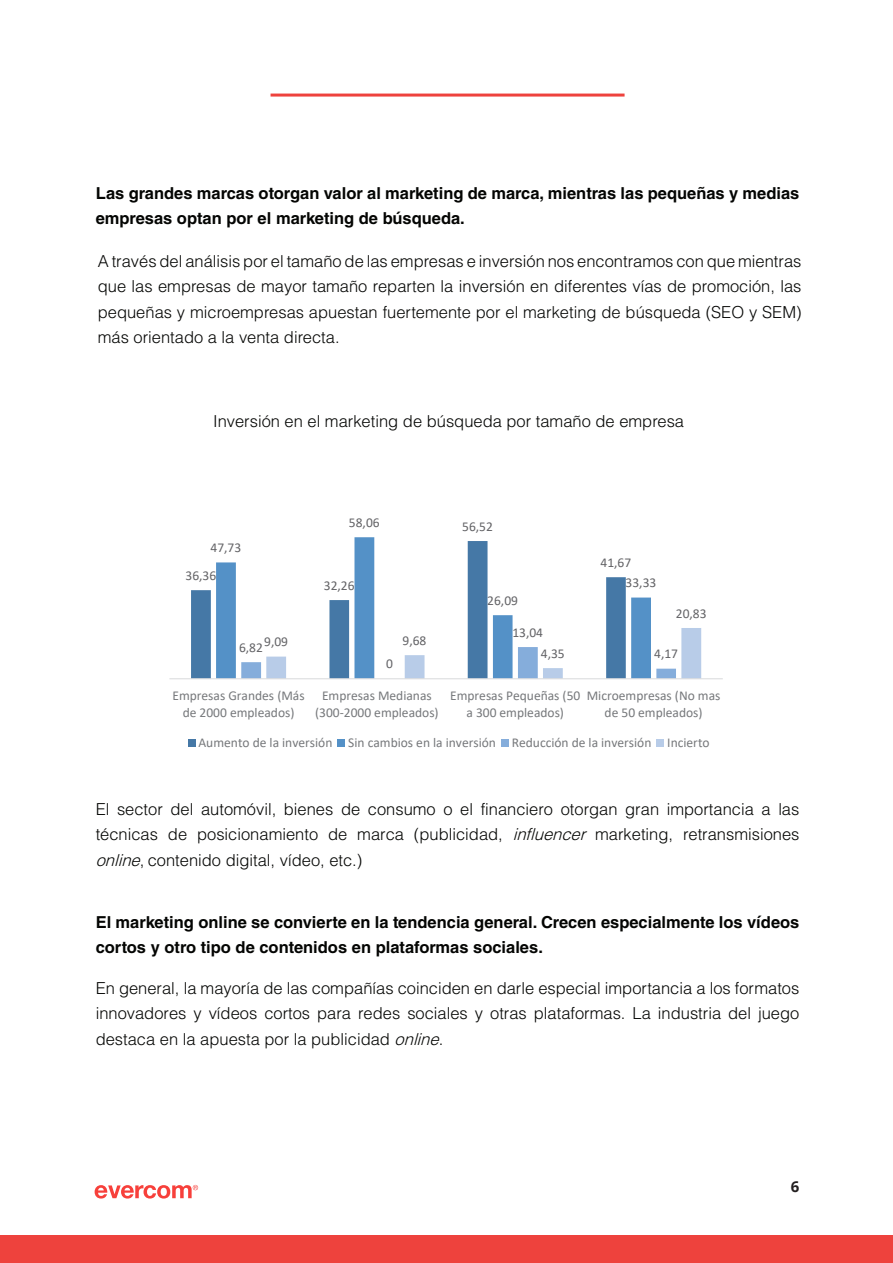
<style>
.page{position:relative;width:893px;height:1263px;background:#fff}
.page>*{position:absolute;margin:0;border:0;box-sizing:border-box;transform-origin:0 0}
.t1{font:300 16.5px/25.5px "Helvetica LT Std";color:#040503;text-align:justify}
.t2{font:700 16.5px/25.5px "Helvetica LT Std";color:#040503}
.t3{font:700 15px "Open Sans";color:#231f20}
.t4{font:13.5px/16.5px "Calibri";color:#76787b;text-align:center}
.t5{font:13.5px "Calibri";color:#636366}
.s1{font-style:italic}
</style>
<div class="page">
<div style="left:0;top:1236px;width:893px;height:27px;background:#ee423d"></div>
<svg style="left:95px;top:1185px;width:103px;height:13px"></svg>
<hr style="left:271px;top:94px;width:354px;height:3px;background:#ee423d">
<div style="left:191px;top:590px;width:20px;height:88px;background:#4578a6"></div>
<svg style="left:216px;top:537px;width:435px;height:141px"></svg>
<svg style="left:241px;top:628px;width:460px;height:50px"></svg>
<hr style="left:169px;top:678px;width:554px;height:1px;background:#dcdddf">
<div style="left:188px;top:739px;width:7px;height:7px;background:#4578a6"></div>
<div style="left:338px;top:739px;width:7px;height:7px;background:#5491c7"></div>
<div style="left:501px;top:739px;width:8px;height:7px;background:#85addb"></div>
<div style="left:657px;top:739px;width:7px;height:7px;background:#b8cce8"></div>
<p class="t2" style="left:96px;top:180px;width:705px">Las grandes marcas otorgan valor al marketing de marca, mientras las pequeñas y medias empresas optan por el marketing de búsqueda.</p>
<p class="t1" style="left:98px;top:248px;width:705px">A través del análisis por el tamaño de las empresas e inversión nos encontramos con que mientras que las empresas de mayor tamaño reparten la inversión en diferentes vías de promoción, las pequeñas y microempresas apuestan fuertemente por el marketing de búsqueda (SEO y SEM) más orientado a la venta directa.</p>
<p class="t1" style="left:213px;top:408px;width:473px">Inversión en el marketing de búsqueda por tamaño de empresa</p>
<p class="t5" style="left:211px;top:538px;width:32px">47,73</p>
<p class="t5" style="left:185px;top:566px;width:32px">36,36</p>
<p class="t5" style="left:349px;top:513px;width:32px">58,06</p>
<p class="t5" style="left:324px;top:576px;width:32px">32,26</p>
<p class="t5" style="left:264px;top:632px;width:25px">9,09</p>
<p class="t5" style="left:403px;top:631px;width:25px">9,68</p>
<p class="t5" style="left:239px;top:638px;width:25px">6,82</p>
<p class="t5" style="left:386px;top:654px;width:8px">0</p>
<p class="t5" style="left:462px;top:517px;width:32px">56,52</p>
<p class="t5" style="left:487px;top:591px;width:32px">26,09</p>
<p class="t5" style="left:512px;top:623px;width:32px">13,04</p>
<p class="t5" style="left:541px;top:644px;width:25px">4,35</p>
<p class="t5" style="left:600px;top:553px;width:32px">41,67</p>
<p class="t5" style="left:626px;top:573px;width:32px">33,33</p>
<p class="t5" style="left:676px;top:604px;width:32px">20,83</p>
<p class="t5" style="left:654px;top:644px;width:25px">4,17</p>
<p class="t4" style="left:172px;top:687px;width:134px">Empresas Grandes (Más de 2000 empleados)</p>
<p class="t4" style="left:315px;top:687px;width:125px">Empresas Medianas (300-2000 empleados)</p>
<p class="t4" style="left:450px;top:687px;width:132px">Empresas Pequeñas (50 a 300 empleados)</p>
<p class="t4" style="left:587px;top:687px;width:135px">Microempresas (No mas de 50 empleados)</p>
<p class="t4" style="left:198px;top:733px;width:513px">Aumento de la inversión Sin cambios en la inversión Reducción de la inversión Incierto</p>
<p class="t1" style="left:96px;top:796px;width:705px">El sector del automóvil, bienes de consumo o el financiero otorgan gran importancia a las técnicas de posicionamiento de marca (publicidad, <span class="s1">influencer</span> marketing, retransmisiones <span class="s1">online</span>, contenido digital, vídeo, etc.)</p>
<p class="t2" style="left:96px;top:909px;width:705px">El marketing online se convierte en la tendencia general. Crecen especialmente los vídeos cortos y otro tipo de contenidos en plataformas sociales.</p>
<p class="t1" style="left:96px;top:975px;width:705px">En general, la mayoría de las compañías coinciden en darle especial importancia a los formatos innovadores y vídeos cortos para redes sociales y otras plataformas. La industria del juego destaca en la apuesta por la publicidad <span class="s1">online</span>.</p>
<p class="t3" style="left:791px;top:1175px;width:10px">6</p>
</div>
